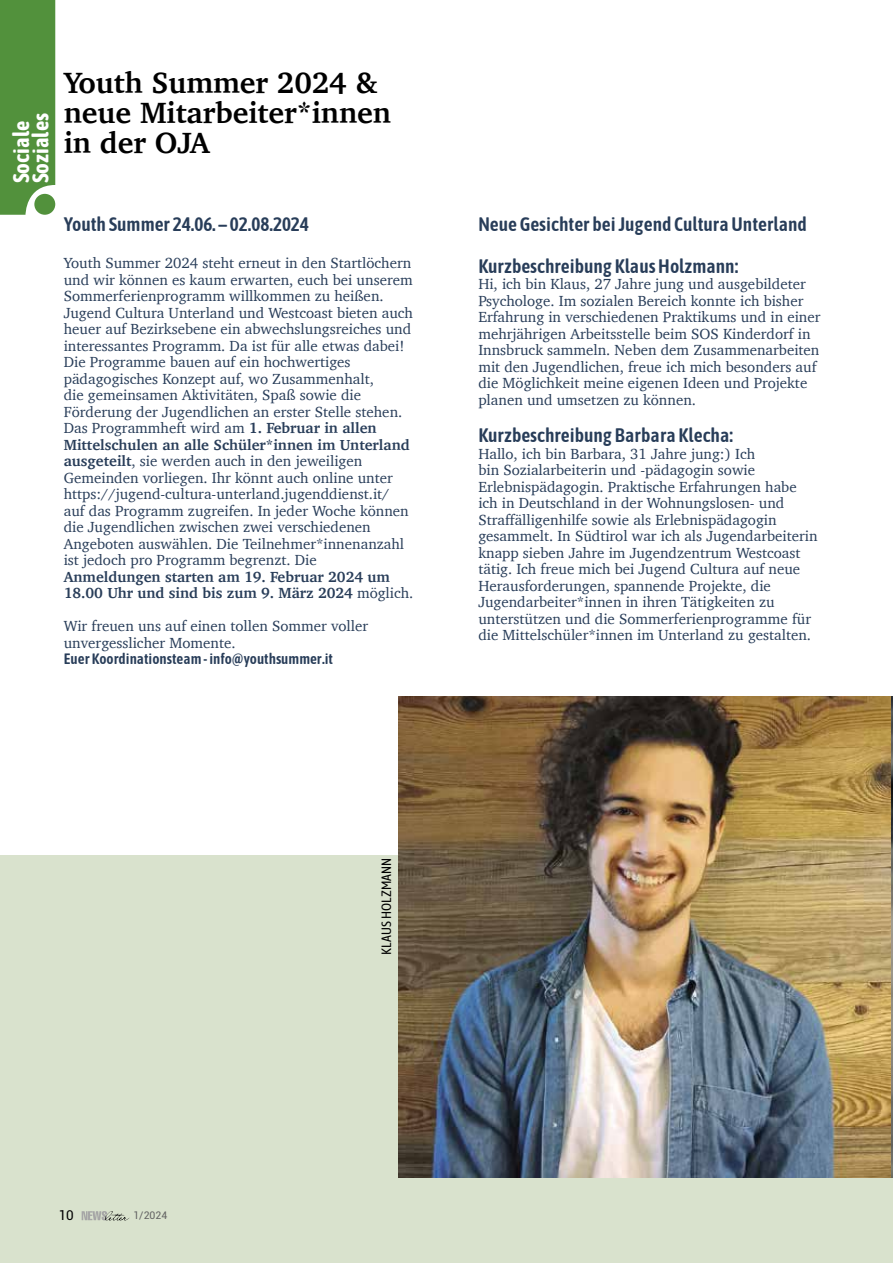
<style>
.page{position:relative;width:893px;height:1263px;background:#fff}
.page>*{position:absolute;margin:0;border:0;box-sizing:border-box;transform-origin:0 0}
.t1{font:700 30px/30px "Charter";color:#000}
.t2{font:700 22.5px/19.5px "Asap Condensed";color:#fff}
.t3{font:600 19.5px/42px "Asap Condensed";color:#283d59}
.t4{font:15px/16.5px "Charter";color:#283d59}
.t5{font:700 15px/16.5px "Charter";color:#283d59}
.t6{font:600 15px "Asap Condensed";color:#283d59}
.t7{font:13.5px "Asap Condensed";letter-spacing:.01em;color:#000}
.t8{font:13.5px "Roboto";color:#000}
.t9{font:10.5px "Roboto";color:#636363}
.s1{font-weight:700}
.s2{font-weight:400}
</style>
<div class="page">
<div style="left:0;top:855px;width:893px;height:408px;background:#d9e2cd"></div>
<div style="left:0;top:0;width:55px;height:215px;background:#52913c"></div>
<div style="left:34px;top:194px;width:21px;height:21px;background:#52913c;border-radius:50%"></div>
<img style="left:399px;top:696px;width:494px;height:482px">
<svg style="left:82px;top:1211px;width:47px;height:9px"></svg>
<h2 class="t2" style="left:11px;top:183px;width:72px;rotate:-90deg">Sociale<br>Soziales</h2>
<h1 class="t1" style="left:64px;top:67px;width:329px">Youth Summer 2024 &amp; neue Mitarbeiter*innen in der OJA</h1>
<h3 class="t3" style="left:64px;top:202px;width:247px">Youth Summer 24.06. – 02.08.2024</h3>
<p class="t4" style="left:64px;top:255px;width:351px">Youth Summer 2024 steht erneut in den Startlöchern und wir können es kaum erwarten, euch bei unserem Sommerferienprogramm willkommen zu heißen.<br>Jugend Cultura Unterland und Westcoast bieten auch heuer auf Bezirksebene ein abwechslungsreiches und interessantes Programm. Da ist für alle etwas dabei!<br>Die Programme bauen auf ein hochwertiges pädagogisches Konzept auf, wo Zusammenhalt,<br>die gemeinsamen Aktivitäten, Spaß sowie die Förderung der Jugendlichen an erster Stelle stehen.<br>Das Programmheft wird am <span class="s1">1. Februar in allen Mittelschulen an alle Schüler*innen im Unterland ausgeteilt</span>, sie werden auch in den jeweiligen Gemeinden vorliegen. Ihr könnt auch online unter https://jugend-cultura-unterland.jugenddienst.it/ auf das Programm zugreifen. In jeder Woche können die Jugendlichen zwischen zwei verschiedenen Angeboten auswählen. Die Teilnehmer*innenanzahl ist jedoch pro Programm begrenzt. Die</p>
<p class="t5" style="left:64px;top:568px;width:351px">Anmeldungen starten am 19. Februar 2024 um<br>18.00 Uhr und sind bis zum 9. März 2024 <span class="s2">möglich.</span></p>
<p class="t4" style="left:64px;top:618px;width:306px">Wir freuen uns auf einen tollen Sommer voller unvergesslicher Momente.</p>
<p class="t6" style="left:64px;top:649px;width:271px">Euer Koordinationsteam - info@youthsummer.it</p>
<h3 class="t3" style="left:478px;top:202px;width:330px">Neue Gesichter bei Jugend Cultura Unterland<br>Kurzbeschreibung Klaus Holzmann:</h3>
<p class="t4" style="left:478px;top:276px;width:344px">Hi, ich bin Klaus, 27 Jahre jung und ausgebildeter Psychologe. Im sozialen Bereich konnte ich bisher Erfahrung in verschiedenen Praktikums und in einer mehrjährigen Arbeitsstelle beim SOS Kinderdorf in Innsbruck sammeln. Neben dem Zusammenarbeiten mit den Jugendlichen, freue ich mich besonders auf die Möglichkeit meine eigenen Ideen und Projekte planen und umsetzen zu können.</p>
<h3 class="t3" style="left:478px;top:414px;width:256px">Kurzbeschreibung Barbara Klecha:</h3>
<p class="t4" style="left:478px;top:445px;width:341px">Hallo, ich bin Barbara, 31 Jahre jung:) Ich<br>bin Sozialarbeiterin und -pädagogin sowie Erlebnispädagogin. Praktische Erfahrungen habe ich in Deutschland in der Wohnungslosen- und Straffälligenhilfe sowie als Erlebnispädagogin gesammelt. In Südtirol war ich als Jugendarbeiterin knapp sieben Jahre im Jugendzentrum Westcoast tätig. Ich freue mich bei Jugend Cultura auf neue Herausforderungen, spannende Projekte, die Jugendarbeiter*innen in ihren Tätigkeiten zu unterstützen und die Sommerferienprogramme für die Mittelschüler*innen im Unterland zu gestalten.</p>
<p class="t7" style="left:377px;top:954px;width:99px;rotate:-90deg">KLAUS HOLZMANN</p>
<p class="t8" style="left:59px;top:1206px;width:17px">10</p>
<p class="t9" style="left:133px;top:1208px;width:35px">1/2024</p>
</div>
